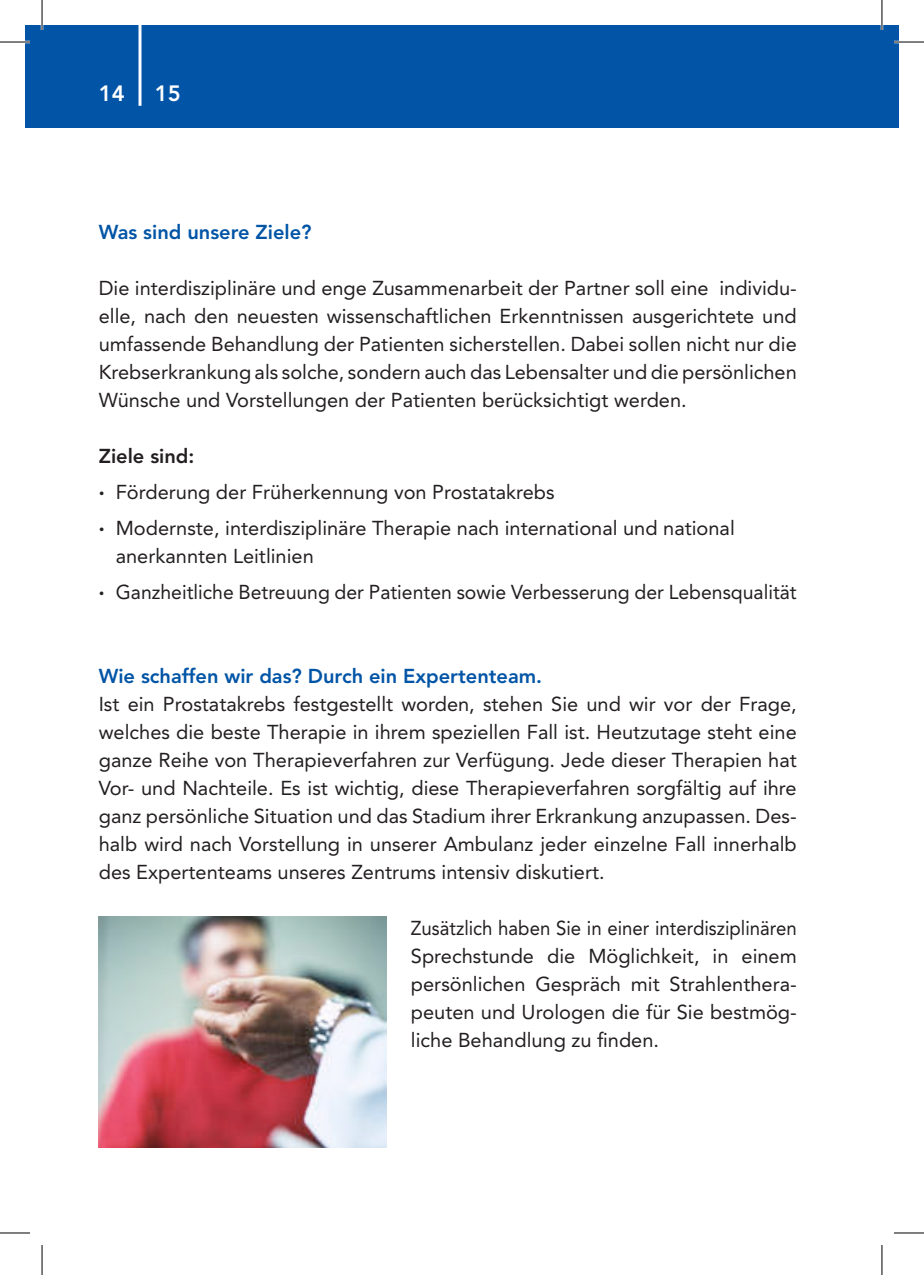
<style>
.page{position:relative;width:924px;height:1275px;background:#fff}
.page>*{position:absolute;margin:0;border:0;box-sizing:border-box;transform-origin:0 0}
.t1{font:800 22px "Avenir LT Std";color:#fff}
.t2{font:20px/28px "Avenir LT Std";color:#231f20;text-align:justify}
.t3{font:20px/28px "Avenir LT Std";color:#231f20;text-align:justify;scale:.93 1}
.t4{font:800 20px "Avenir LT Std";color:#0154a6}
.s1{font-weight:800}
.s2{font-weight:900}
</style>
<div class="page">
<div style="left:25px;top:25px;width:873px;height:102px;background:#0154a6"></div>
<img style="left:99px;top:916px;width:287px;height:232px">
<hr style="left:138px;top:25px;width:3px;height:81px;background:#fff">
<hr style="left:0;top:41px;width:30px;height:2px;background:#fff">
<hr style="left:893px;top:41px;width:30px;height:2px;background:#fff">
<hr style="left:41px;top:0;width:2px;height:30px;background:#fff">
<hr style="left:880px;top:0;width:2px;height:30px;background:#fff">
<hr style="left:0;top:42px;width:30px;height:1px;background:#000">
<hr style="left:893px;top:42px;width:30px;height:1px;background:#000">
<hr style="left:0;top:1232px;width:30px;height:1px;background:#000">
<hr style="left:893px;top:1232px;width:30px;height:1px;background:#000">
<hr style="left:42px;top:0;width:1px;height:30px;background:#000">
<hr style="left:42px;top:1245px;width:1px;height:30px;background:#000">
<hr style="left:881px;top:0;width:1px;height:30px;background:#000">
<hr style="left:881px;top:1245px;width:1px;height:30px;background:#000">
<p class="t1" style="left:99px;top:80px;width:28px">14</p>
<p class="t1" style="left:155px;top:80px;width:28px">15</p>
<p class="t4" style="left:99px;top:220px;width:214px">Was sind unsere Ziele?</p>
<p class="t2" style="left:99px;top:274px;width:699px">Die interdisziplinäre und enge Zusammenarbeit der Partner soll eine individu&shy;elle, nach den neuesten wissenschaftlichen Erkenntnissen ausgerichtete und umfassende Behandlung der Patienten sicherstellen. Dabei sollen nicht nur die Krebserkrankung als solche, sondern auch das Lebensalter und die persönlichen Wünsche und Vorstellungen der Patienten berücksichtigt werden.</p>
<p class="t2" style="left:99px;top:438px;width:637px;line-height:36px;text-align:left"><span class="s1">Ziele sind:<br></span><span class="s2">∙</span> Förderung der Früherkennung von Prostatakrebs<br><span class="s2">∙</span> Modernste, interdisziplinäre Therapie nach international und national</p>
<p class="t2" style="left:99px;top:538px;width:699px;line-height:36px;text-indent:17px">anerkannten Leitlinien<br><span class="s2">∙</span> Ganzheitliche Betreuung der Patienten sowie Verbesserung der Lebensqualität</p>
<p class="t4" style="left:99px;top:664px;width:444px">Wie schaffen wir das? Durch ein Expertenteam.</p>
<p class="t2" style="left:99px;top:690px;width:699px">Ist ein Prostatakrebs festgestellt worden, stehen Sie und wir vor der Frage, welches die beste Therapie in ihrem speziellen Fall ist. Heutzutage steht eine ganze Reihe von Therapieverfahren zur Verfügung. Jede dieser Therapien hat Vor- und Nachteile. Es ist wichtig, diese Therapieverfahren sorgfältig auf ihre ganz persönliche Situation und das Stadium ihrer Erkrankung anzupassen. Des&shy;halb wird nach Vorstellung in unserer Ambulanz jeder einzelne Fall innerhalb des Expertenteams unseres Zentrums intensiv diskutiert.</p>
<p class="t3" style="left:411px;top:914px;width:416px">Zusätzlich haben Sie in einer interdisziplinären Sprechstunde die Möglichkeit, in einem persönlichen Gespräch mit Strahlenthera&shy;peuten und Urologen die für Sie bestmög&shy;liche Behandlung zu finden.</p>
</div>
